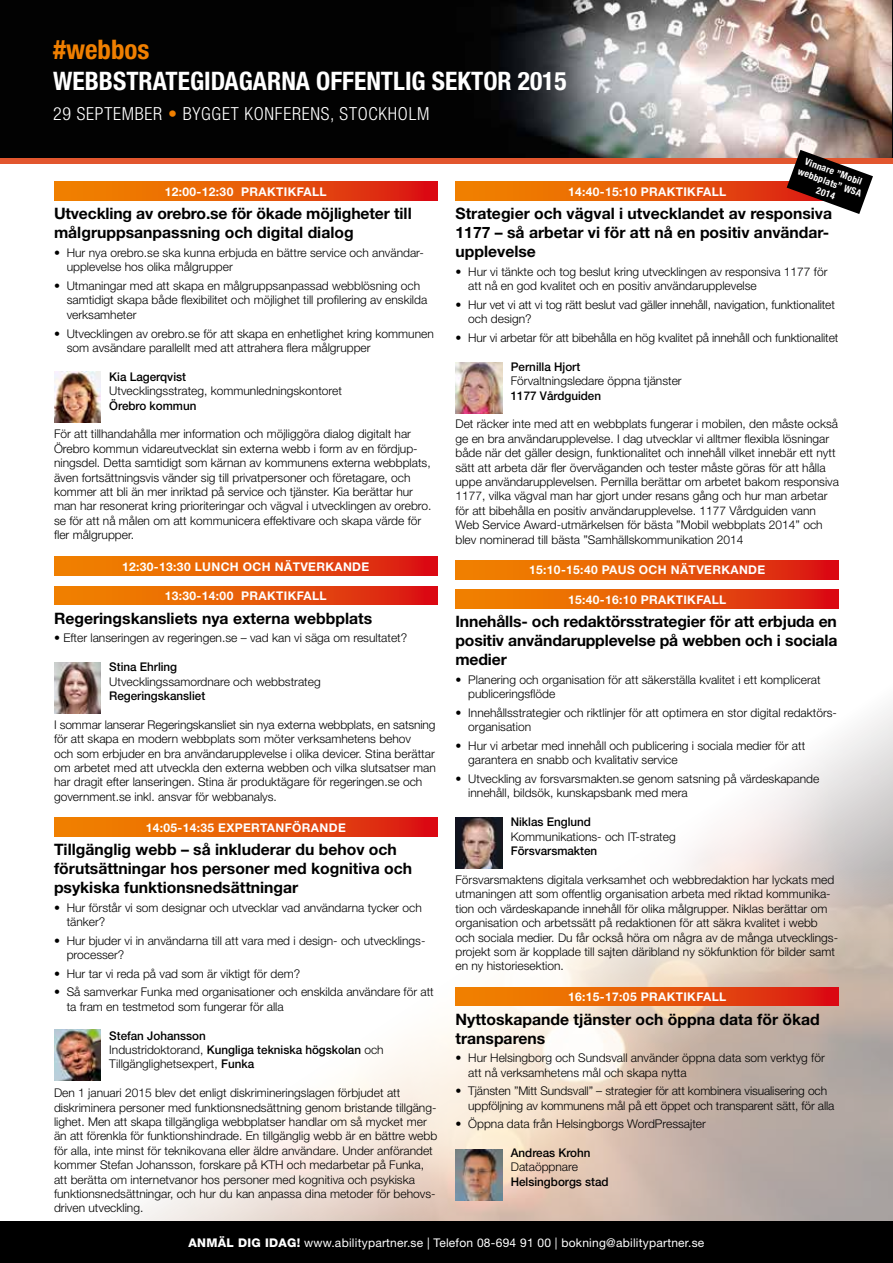
<style>
.page{position:relative;width:893px;height:1263px;background:#fff}
.page>*{position:absolute;margin:0;border:0;box-sizing:border-box;transform-origin:0 0}
.t1{font:700 condensed 27px "Helvetica Neue";color:#f07f00}
.t2{font:700 condensed 25.5px "Helvetica Neue";color:#fff}
.t3{font:300 condensed 18px "Helvetica Neue";letter-spacing:.04em;color:#fff}
.t4{font:700 15.75px/18.9px "Helvetica Neue";color:#000}
.t5{font:300 12px/14.4px "Helvetica Neue";color:#000}
.t6{font:500 12px/14.4px "Helvetica Neue";color:#000}
.t7{font:700 12px "Helvetica Neue";letter-spacing:.03em;color:#fff}
.t8{font:12px "Helvetica Neue";letter-spacing:.02em;color:#fff}
.t9{font:700 condensed 9.6px/11.4px "Helvetica Neue";color:#fff;text-align:center}
.s1{color:#f07f00}
.s2{font-weight:300}
.s3{font-weight:800}
</style>
<div class="page">
<img style="left:0;top:707px;width:893px;height:515px">
<img style="left:0;top:0;width:893px;height:158px">
<svg style="left:54px;top:182px;width:383px;height:19px;background:#e65509"></svg>
<svg style="left:54px;top:557px;width:383px;height:18px;background:#e65509"></svg>
<svg style="left:54px;top:586px;width:383px;height:19px;background:#e65509"></svg>
<svg style="left:54px;top:817px;width:383px;height:19px;background:#e65509"></svg>
<svg style="left:455px;top:182px;width:332px;height:19px;background:#e85f07"></svg>
<svg style="left:455px;top:560px;width:384px;height:19px;background:#e65509"></svg>
<svg style="left:455px;top:590px;width:384px;height:18px;background:#e65509"></svg>
<svg style="left:455px;top:987px;width:384px;height:19px;background:#e65509"></svg>
<div style="left:0;top:158px;width:893px;height:6px;background:#e2562e"></div>
<div style="left:0;top:1222px;width:893px;height:41px;background:#000"></div>
<img style="left:54px;top:662px;width:47px;height:51px">
<img style="left:455px;top:362px;width:47px;height:51px">
<img style="left:455px;top:817px;width:47px;height:51px">
<img style="left:54px;top:371px;width:47px;height:51px">
<img style="left:54px;top:1030px;width:47px;height:51px">
<svg style="left:787px;top:150px;width:86px;height:64px"></svg>
<img style="left:455px;top:1149px;width:47px;height:51px">
<h1 class="t1" style="left:53px;top:33px;width:98px">#webbos</h1>
<h2 class="t2" style="left:53px;top:65px;width:515px">WEBBSTRATEGIDAGARNA OFFENTLIG SEKTOR 2015</h2>
<h3 class="t3" style="left:53px;top:103px;width:378px">29 SEPTEMBER <span class="s1">•</span> BYGGET KONFERENS, STOCKHOLM</h3>
<p class="t7" style="left:165px;top:184px;width:163px">12:00-12:30 PRAKTIKFALL</p>
<h3 class="t4" style="left:54px;top:204px;width:359px">Utveckling av orebro.se för ökade möjligheter till målgruppsanpassning och digital dialog</h3>
<p class="t5" style="left:67px;top:245px;width:359px;text-indent:-13px">• Hur nya orebro.se ska kunna erbjuda en bättre service och användar&shy;upplevelse hos olika målgrupper</p>
<p class="t5" style="left:67px;top:278px;width:362px;text-indent:-13px">• Utmaningar med att skapa en målgruppsanpassad webblösning och samtidigt skapa både flexibilitet och möjlighet till profilering av enskilda verksamheter</p>
<p class="t5" style="left:67px;top:326px;width:368px;text-indent:-13px">• Utvecklingen av orebro.se för att skapa en enhetlighet kring kommunen som avsändare parallellt med att attrahera flera målgrupper</p>
<p class="t6" style="left:109px;top:369px;width:78px">Kia Lagerqvist</p>
<p class="t5" style="left:109px;top:383px;width:234px">Utvecklingsstrateg, kommunledningskontoret</p>
<p class="t6" style="left:109px;top:398px;width:89px">Örebro kommun</p>
<p class="t5" style="left:54px;top:427px;width:379px">För att tillhandahålla mer information och möjliggöra dialog digitalt har Örebro kommun vidareutvecklat sin externa webb i form av en fördjup&shy;ningsdel. Detta samtidigt som kärnan av kommunens externa webbplats, även fortsättningsvis vänder sig till privatpersoner och företagare, och kommer att bli än mer inriktad på service och tjänster. Kia berättar hur man har resonerat kring prioriteringar och vägval i utvecklingen av orebro. se för att nå målen om att kommunicera effektivare och skapa värde för fler målgrupper.</p>
<p class="t7" style="left:122px;top:559px;width:249px">12:30-13:30 LUNCH OCH NÄTVERKANDE</p>
<p class="t7" style="left:165px;top:588px;width:163px">13:30-14:00 PRAKTIKFALL</p>
<h3 class="t4" style="left:54px;top:608px;width:320px">Regeringskansliets nya externa webbplats</h3>
<p class="t5" style="left:54px;top:631px;width:355px">• Efter lanseringen av regeringen.se – vad kan vi säga om resultatet?</p>
<p class="t6" style="left:109px;top:659px;width:69px">Stina Ehrling</p>
<p class="t5" style="left:109px;top:674px;width:213px">Utvecklingssamordnare och webbstrateg</p>
<p class="t6" style="left:109px;top:688px;width:97px">Regeringskansliet</p>
<p class="t5" style="left:54px;top:717px;width:383px">I sommar lanserar Regeringskansliet sin nya externa webbplats, en satsning för att skapa en modern webbplats som möter verksamhetens behov<br>och som erbjuder en bra användarupplevelse i olika devicer. Stina berättar om arbetet med att utveckla den externa webben och vilka slutsatser man har dragit efter lanseringen. Stina är produktägare för regeringen.se och government.se inkl. ansvar för webbanalys.</p>
<p class="t7" style="left:146px;top:820px;width:202px">14:05-14:35 EXPERTANFÖRANDE</p>
<h3 class="t4" style="left:54px;top:840px;width:360px">Tillgänglig webb – så inkluderar du behov och förutsättningar hos personer med kognitiva och psykiska funktionsnedsättningar</h3>
<p class="t5" style="left:67px;top:900px;width:356px;text-indent:-13px">• Hur förstår vi som designar och utvecklar vad användarna tycker och tänker?</p>
<p class="t5" style="left:67px;top:933px;width:360px;text-indent:-13px">• Hur bjuder vi in användarna till att vara med i design- och utvecklings&shy;processer?</p>
<p class="t5" style="left:54px;top:966px;width:248px">• Hur tar vi reda på vad som är viktigt för dem?</p>
<p class="t5" style="left:67px;top:984px;width:369px;text-indent:-13px">• Så samverkar Funka med organisationer och enskilda användare för att ta fram en testmetod som fungerar för alla</p>
<p class="t6" style="left:109px;top:1028px;width:276px">Stefan Johansson<br><span class="s2">Industridoktorand,</span> Kungliga tekniska högskolan <span class="s2">och<br>Tillgänglighetsexpert,</span> Funka</p>
<p class="t5" style="left:54px;top:1085px;width:385px">Den 1 januari 2015 blev det enligt diskrimineringslagen förbjudet att diskriminera personer med funktionsnedsättning genom bristande tillgäng&shy;lighet. Men att skapa tillgängliga webbplatser handlar om så mycket mer än att förenkla för funktionshindrade. En tillgänglig webb är en bättre webb för alla, inte minst för teknikovana eller äldre användare. Under anförandet kommer Stefan Johansson, forskare på KTH och medarbetar på Funka, att berätta om internetvanor hos personer med kognitiva och psykiska funktionsnedsättningar, och hur du kan anpassa dina metoder för behovs&shy;driven utveckling.</p>
<p class="t9" style="left:804px;top:154px;width:68px;rotate:20deg">Vinnare ”Mobil webbplats” WSA<br>2014</p>
<p class="t7" style="left:568px;top:184px;width:160px">14:40-15:10 PRAKTIKFALL</p>
<h3 class="t4" style="left:455px;top:204px;width:378px">Strategier och vägval i utvecklandet av responsiva<br>1177 – så arbetar vi för att nå en positiv användar&shy;upplevelse</h3>
<p class="t5" style="left:468px;top:264px;width:361px;text-indent:-13px">• Hur vi tänkte och tog beslut kring utvecklingen av responsiva 1177 för att nå en god kvalitet och en positiv användarupplevelse</p>
<p class="t5" style="left:468px;top:297px;width:368px;text-indent:-13px">• Hur vet vi att vi tog rätt beslut vad gäller innehåll, navigation, funktionalitet och design?</p>
<p class="t5" style="left:455px;top:330px;width:384px">• Hur vi arbetar för att bibehålla en hög kvalitet på innehåll och funktionalitet</p>
<p class="t6" style="left:511px;top:359px;width:71px">Pernilla Hjort</p>
<p class="t5" style="left:511px;top:373px;width:172px">Förvaltningsledare öppna tjänster</p>
<p class="t6" style="left:511px;top:388px;width:92px">1177 Vårdguiden</p>
<p class="t5" style="left:455px;top:417px;width:385px">Det räcker inte med att en webbplats fungerar i mobilen, den måste också ge en bra användarupplevelse. I dag utvecklar vi alltmer flexibla lösningar både när det gäller design, funktionalitet och innehåll vilket innebär ett nytt sätt att arbeta där fler överväganden och tester måste göras för att hålla uppe användarupplevelsen. Pernilla berättar om arbetet bakom responsiva 1177, vilka vägval man har gjort under resans gång och hur man arbetar för att bibehålla en positiv användarupplevelse. 1177 Vårdguiden vann Web Service Award-utmärkelsen för bästa ”Mobil webbplats 2014” och blev nominerad till bästa ”Samhällskommunikation 2014</p>
<p class="t7" style="left:529px;top:563px;width:238px">15:10-15:40 PAUS OCH NÄTVERKANDE</p>
<p class="t7" style="left:568px;top:592px;width:160px">15:40-16:10 PRAKTIKFALL</p>
<h3 class="t4" style="left:455px;top:612px;width:383px;text-align:justify">Innehålls- och redaktörsstrategier för att erbjuda en positiv användarupplevelse på webben och i sociala medier</h3>
<p class="t5" style="left:468px;top:672px;width:354px;text-indent:-13px">• Planering och organisation för att säkerställa kvalitet i ett komplicerat publiceringsflöde</p>
<p class="t5" style="left:468px;top:705px;width:370px;text-indent:-13px">• Innehållsstrategier och riktlinjer för att optimera en stor digital redaktörs&shy;organisation</p>
<p class="t5" style="left:468px;top:738px;width:338px;text-indent:-13px">• Hur vi arbetar med innehåll och publicering i sociala medier för att garantera en snabb och kvalitativ service</p>
<p class="t5" style="left:468px;top:771px;width:352px;text-indent:-13px">• Utveckling av forsvarsmakten.se genom satsning på värdeskapande innehåll, bildsök, kunskapsbank med mera</p>
<p class="t6" style="left:511px;top:815px;width:82px">Niklas Englund</p>
<p class="t5" style="left:511px;top:829px;width:166px">Kommunikations- och IT-strateg</p>
<p class="t6" style="left:511px;top:843px;width:88px">Försvarsmakten</p>
<p class="t5" style="left:455px;top:872px;width:384px">Försvarsmaktens digitala verksamhet och webbredaktion har lyckats med utmaningen att som offentlig organisation arbeta med riktad kommunika&shy;tion och värdeskapande innehåll för olika målgrupper. Niklas berättar om organisation och arbetssätt på redaktionen för att säkra kvalitet i webb och sociala medier. Du får också höra om några av de många utvecklings&shy;projekt som är kopplade till sajten däribland ny sökfunktion för bilder samt en ny historiesektion.</p>
<p class="t7" style="left:568px;top:989px;width:160px">16:15-17:05 PRAKTIKFALL</p>
<h3 class="t4" style="left:455px;top:1009px;width:366px">Nyttoskapande tjänster och öppna data för ökad transparens</h3>
<p class="t5" style="left:468px;top:1050px;width:358px;text-indent:-13px">• Hur Helsingborg och Sundsvall använder öppna data som verktyg för att nå verksamhetens mål och skapa nytta</p>
<p class="t5" style="left:468px;top:1083px;width:368px;text-indent:-13px">• Tjänsten ”Mitt Sundsvall” – strategier för att kombinera visualisering och uppföljning av kommunens mål på ett öppet och transparent sätt, för alla</p>
<p class="t5" style="left:455px;top:1116px;width:252px">• Öppna data från Helsingborgs WordPressajter</p>
<p class="t6" style="left:511px;top:1145px;width:81px">Andreas Krohn</p>
<p class="t5" style="left:511px;top:1160px;width:69px">Dataöppnare</p>
<p class="t6" style="left:511px;top:1174px;width:99px">Helsingborgs stad</p>
<p class="t8" style="left:189px;top:1236px;width:517px"><span class="s3">ANMÄL DIG IDAG!</span> www.abilitypartner.se | Telefon 08-694 91 00 | bokning@abilitypartner.se</p>
</div>
